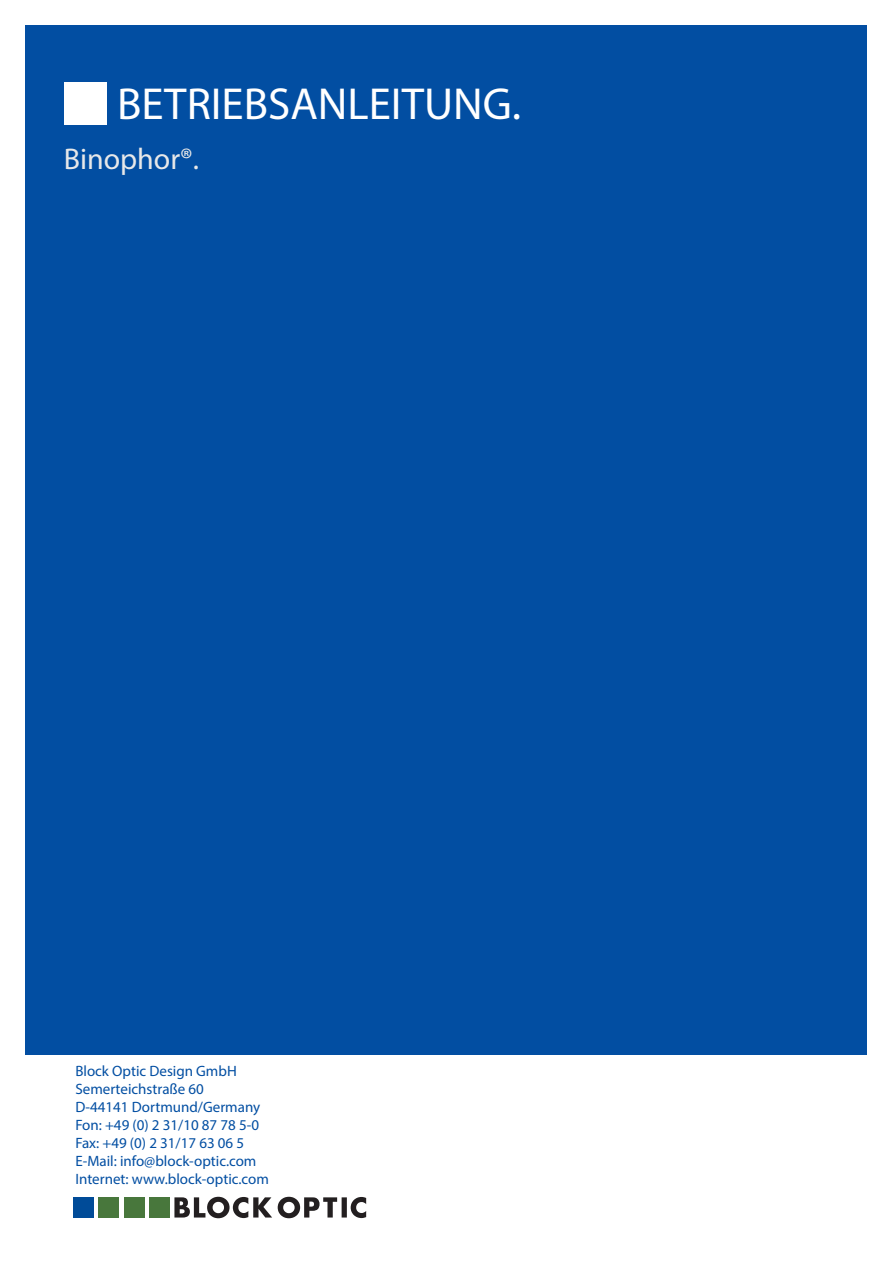
<style>
.page{position:relative;width:893px;height:1263px;background:#fff}
.page>*{position:absolute;margin:0;border:0;box-sizing:border-box;transform-origin:0 0}
.t1{font:45px "Myriad Pro";color:#fff}
.t2{font:30px "Myriad Pro";color:#e7e8e9}
.t3{font:15px/18px "Myriad Pro";color:#024ea2}
</style>
<div class="page">
<div style="left:26px;top:26px;width:841px;height:1028px;background:#024ea2"></div>
<svg style="left:174px;top:1197px;width:192px;height:21px"></svg>
<div style="left:149px;top:1197px;width:20px;height:20px;background:#48773c"></div>
<div style="left:124px;top:1197px;width:20px;height:20px;background:#48773c"></div>
<div style="left:99px;top:1197px;width:20px;height:20px;background:#48773c"></div>
<div style="left:74px;top:1197px;width:20px;height:20px;background:#004b98"></div>
<div style="left:64px;top:83px;width:42px;height:42px;background:#fff"></div>
<h1 class="t1" style="left:117px;top:85px;width:406px">BETRIEBSANLEITUNG.</h1>
<h2 class="t2" style="left:64px;top:147px;width:137px">Binophor®.</h2>
<p class="t3" style="left:75px;top:1063px;width:195px">Block Optic Design GmbH<br>Semerteichstraße 60<br>D-44141 Dortmund/Germany<br>Fon: +49 (0) 2 31/10 87 78 5-0<br>Fax: +49 (0) 2 31/17 63 06 5<br>E-Mail: info@block-optic.com<br>Internet: www.block-optic.com</p>
</div>
